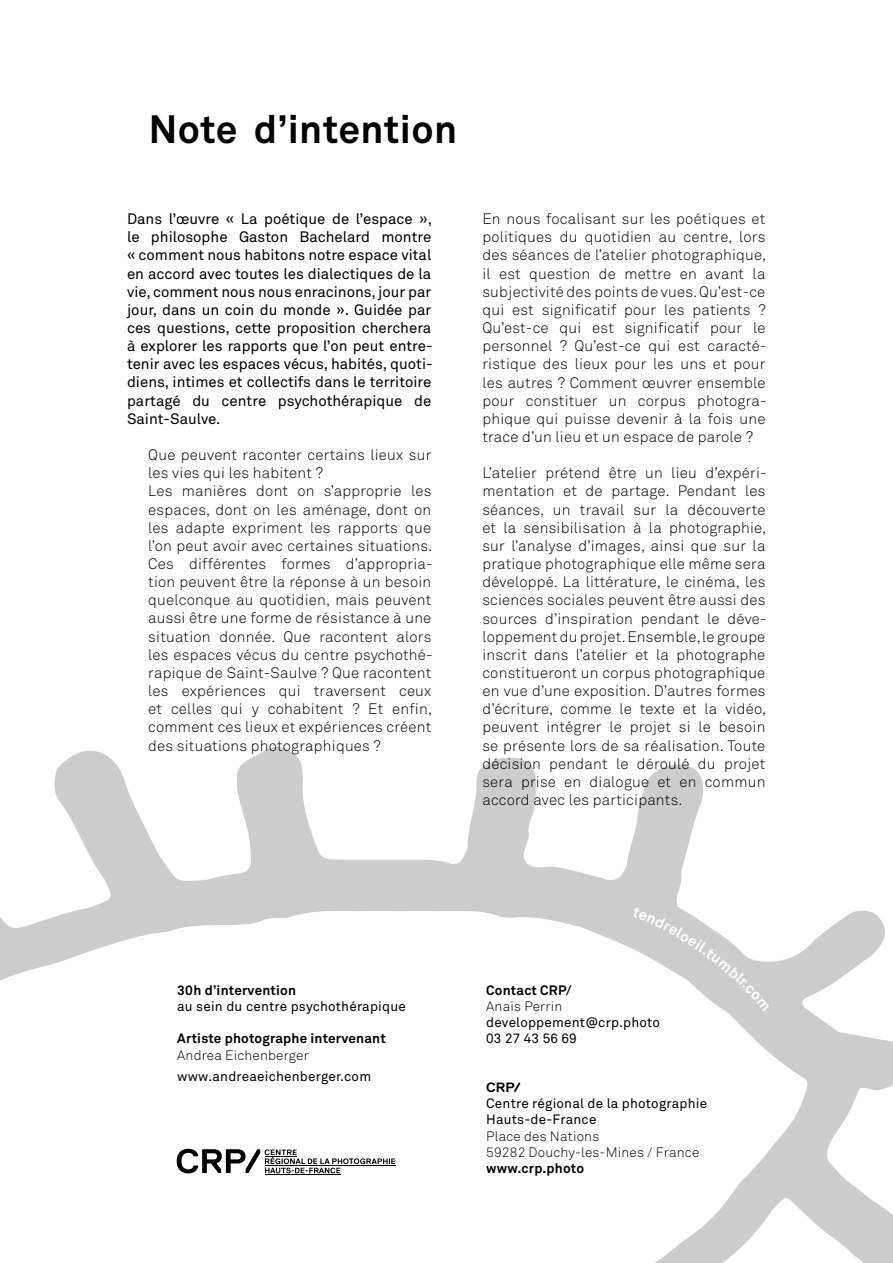
<style>
.page{position:relative;width:893px;height:1263px;background:#fff}
.page>*{position:absolute;margin:0;border:0;box-sizing:border-box;transform-origin:0 0}
.t1{font:700 39px "Akkurat";letter-spacing:.01em;color:#000}
.t2{font:300 15px/18.1px "Akkurat";letter-spacing:.015em;color:#000;text-align:justify}
.t3{font:15px/18.1px "Akkurat";color:#000;text-align:justify}
.t4{font:13.5px/16.2px "Akkurat";letter-spacing:.015em;color:#000}
.t5{font:300 13.5px/16.2px "Akkurat";letter-spacing:.015em;color:#000}
.t6{font:700 13.5px "Akkurat";letter-spacing:.015em;color:#000}
.t7{font:700 13.5px "Replica Pro";color:#000}
</style>
<div class="page">
<svg style="left:54px;top:747px;width:839px;height:516px"></svg>
<svg style="left:0;top:909px;width:808px;height:354px"></svg>
<svg style="left:177px;top:1173px;width:218px;height:2px"></svg>
<hr style="left:265px;top:1174px;width:75px;height:1px;background:#000">
<svg style="left:177px;top:1149px;width:218px;height:24px"></svg>
<svg style="left:632px;top:906px;width:138px;height:105px"></svg>
<h1 class="t1" style="left:149px;top:104px;width:310px">Note d’intention</h1>
<p class="t3" style="left:127px;top:210px;width:307px">Dans l’œuvre « La poétique de l’espace », le philosophe Gaston Bachelard montre « comment nous habitons notre espace vital en accord avec toutes les dialectiques de la vie, comment nous nous enracinons, jour par jour, dans un coin du monde ». Guidée par ces questions, cette proposition cherchera à explorer les rapports que l’on peut entre&shy;tenir avec les espaces vécus, habités, quoti&shy;diens, intimes et collectifs dans le territoire partagé du centre psychothérapique de Saint-Saulve.</p>
<p class="t2" style="left:148px;top:446px;width:286px;text-align:left">Que peuvent raconter certains lieux sur les vies qui les habitent ?<br>Les manières dont on s’approprie les espaces, dont on les aménage, dont on les adapte expriment les rapports que l’on peut avoir avec certaines situations.<br>Ces différentes formes d’appropria&shy;tion peuvent être la réponse à un besoin quelconque au quotidien, mais peuvent aussi être une forme de résistance à une situation donnée. Que racontent alors les espaces vécus du centre psychothé&shy;rapique de Saint-Saulve ? Que racontent les expériences qui traversent ceux et celles qui y cohabitent ? Et enfin, comment ces lieux et expériences créent des situations photographiques ?</p>
<p class="t2" style="left:482px;top:210px;width:286px">En nous focalisant sur les poétiques et politiques du quotidien au centre, lors des séances de l’atelier photographique, il est question de mettre en avant la subjectivité des points de vues. Qu’est-ce qui est significatif pour les patients ?<br>Qu’est-ce qui est significatif pour le personnel ? Qu’est-ce qui est caracté&shy;ristique des lieux pour les uns et pour les autres ? Comment œuvrer ensemble pour constituer un corpus photogra&shy;phique qui puisse devenir à la fois une trace d’un lieu et un espace de parole ?</p>
<p class="t2" style="left:482px;top:464px;width:286px">L’atelier prétend être un lieu d’expéri&shy;mentation et de partage. Pendant les séances, un travail sur la découverte et la sensibilisation à la photographie, sur l’analyse d’images, ainsi que sur la pratique photographique elle même sera développé. La littérature, le cinéma, les sciences sociales peuvent être aussi des sources d’inspiration pendant le déve&shy;loppement du projet. Ensemble, le groupe inscrit dans l’atelier et la photographe constitueront un corpus photographique en vue d’une exposition. D’autres formes d’écriture, comme le texte et la vidéo, peuvent intégrer le projet si le besoin se présente lors de sa réalisation. Toute décision pendant le déroulé du projet sera prise en dialogue et en commun accord avec les participants.</p>
<p class="t6" style="left:177px;top:981px;width:120px">30h d’intervention</p>
<p class="t4" style="left:177px;top:998px;width:230px">au sein du centre psychothérapique</p>
<p class="t6" style="left:177px;top:1030px;width:210px">Artiste photographe intervenant</p>
<p class="t5" style="left:177px;top:1047px;width:133px">Andrea Eichenberger</p>
<p class="t4" style="left:177px;top:1068px;width:196px">www.andreaeichenberger.com</p>
<p class="t6" style="left:486px;top:981px;width:87px">Contact CRP/</p>
<p class="t5" style="left:486px;top:998px;width:78px">Anaïs Perrin</p>
<p class="t4" style="left:486px;top:1015px;width:175px">developpement@crp.photo<br>03 27 43 56 69</p>
<p class="t7" style="left:486px;top:1080px;width:36px">CRP/</p>
<p class="t4" style="left:486px;top:1096px;width:222px">Centre régional de la photographie<br>Hauts-de-France</p>
<p class="t5" style="left:486px;top:1128px;width:215px">Place des Nations<br>59282 Douchy-les-Mines / France</p>
<p class="t6" style="left:486px;top:1160px;width:99px">www.crp.photo</p>
</div>
